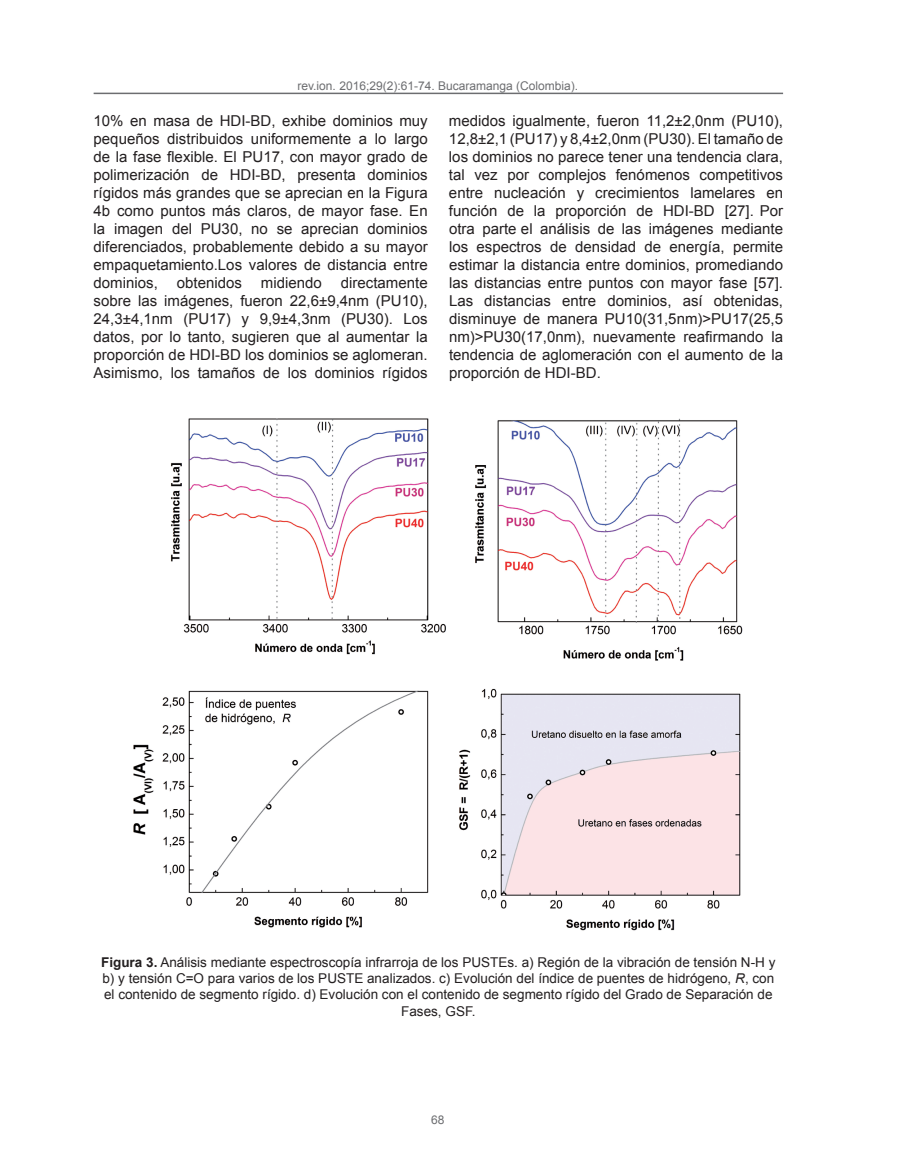
<style>
.page{position:relative;width:898px;height:1166px;background:#fff}
.page>*{position:absolute;margin:0;border:0;box-sizing:border-box;transform-origin:0 0}
.t1{font:15px/18px "Arial";color:#231f20;text-align:justify}
.t2{font:13.5px/16.2px "Arial";color:#231f20;text-align:center}
.t3{font:12px "Arial";color:#6c6d70}
.s1{font-weight:700}
.s2{font-style:italic}
</style>
<div class="page">
<hr style="left:94px;top:93px;width:688px;height:1px;background:#6c6d70">
<img style="left:133px;top:418px;width:610px;height:513px">
<p class="t3" style="left:297px;top:77px;width:282px">rev.ion. 2016;29(2):61-74. Bucaramanga (Colombia).</p>
<p class="t1" style="left:94px;top:112px;width:335px">10% en masa de HDI-BD, exhibe dominios muy pequeños distribuidos uniformemente a lo largo de la fase flexible. El PU17, con mayor grado de polimerización de HDI-BD, presenta dominios rígidos más grandes que se aprecian en la Figura 4b como puntos más claros, de mayor fase. En la imagen del PU30, no se aprecian dominios diferenciados, probablemente debido a su mayor empaquetamiento.Los valores de distancia entre dominios,</p>
<p class="t1" style="left:449px;top:112px;width:335px">medidos igualmente, fueron 11,2±2,0nm (PU10), 12,8±2,1 (PU17) y 8,4±2,0nm (PU30). El tamaño de los dominios no parece tener una tendencia clara, tal vez por complejos fenómenos competitivos entre nucleación y crecimientos lamelares en función de la proporción de HDI-BD [27]. Por otra parte el análisis de las imágenes mediante los espectros de densidad de energía, permite estimar la distancia entre dominios, promediando las distancias entre puntos con mayor fase [57].<br>Las distancias entre dominios, así obtenidas, disminuye de manera PU10(31,5nm)&gt;PU17(25,5 nm)&gt;PU30(17,0nm), nuevamente reafirmando la tendencia de aglomeración con el aumento de la proporción de HDI-BD.</p>
<p class="t1" style="left:94px;top:274px;width:335px;text-indent:247px">directamente sobre las imágenes, fueron 22,6±9,4nm (PU10), 24,3±4,1nm (PU17) y 9,9±4,3nm (PU30). Los datos, por lo tanto, sugieren que al aumentar la proporción de HDI-BD los dominios se aglomeran.<br>Asimismo, los tamaños de los dominios rígidos</p>
<p class="t1" style="left:177px;top:274px;width:67px">obtenidos</p>
<p class="t1" style="left:261px;top:274px;width:62px">midiendo</p>
<p class="t2" style="left:101px;top:953px;width:675px"><span class="s1">Figura 3.</span> Análisis mediante espectroscopía infrarroja de los PUSTEs. a) Región de la vibración de tensión N-H y b) y tensión C=O para varios de los PUSTE analizados. c) Evolución del índice de puentes de hidrógeno, <span class="s2">R</span>, con el contenido de segmento rígido. d) Evolución con el contenido de segmento rígido del Grado de Separación de Fases, GSF.</p>
<p class="t3" style="left:431px;top:1111px;width:15px">68</p>
</div>
